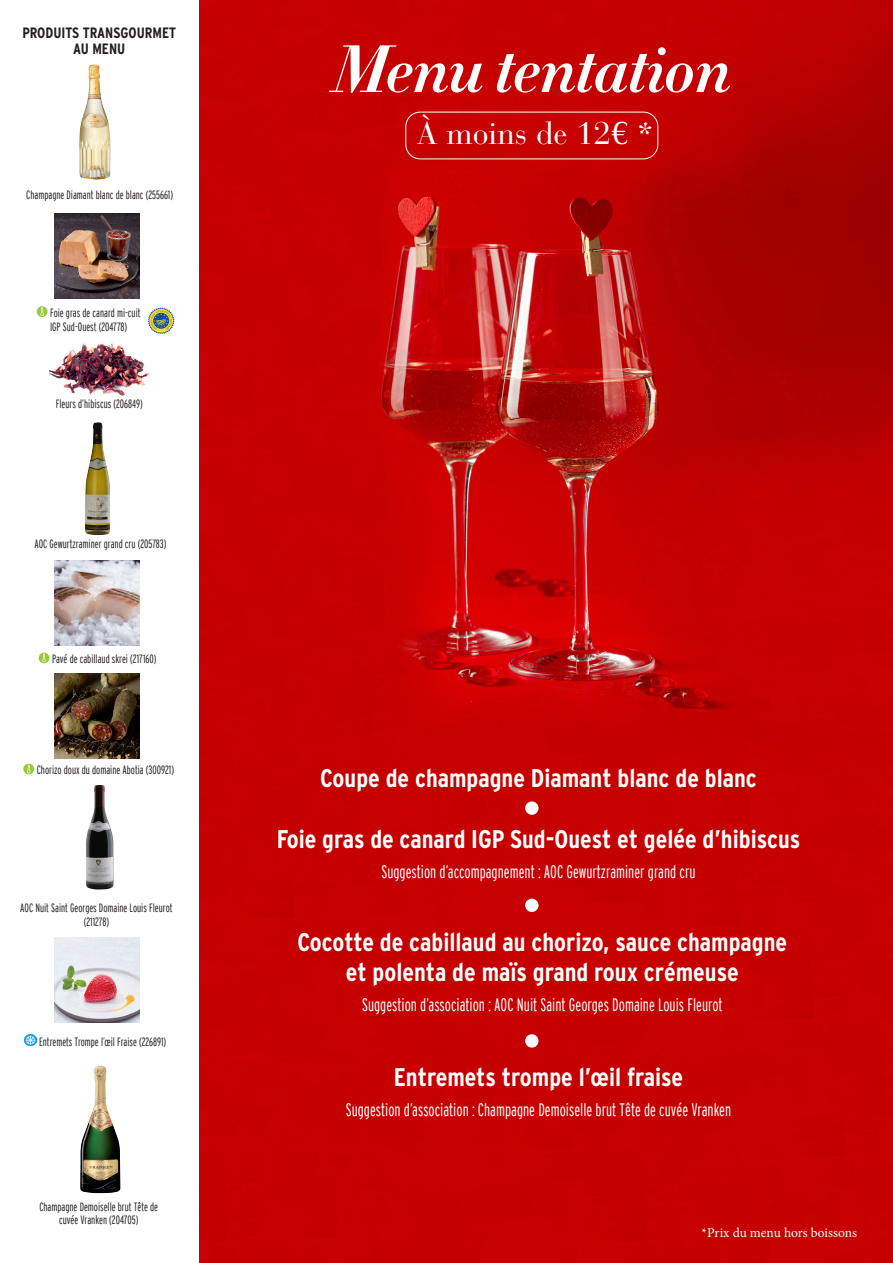
<style>
.page{position:relative;width:893px;height:1263px;background:#fff}
.page>*{position:absolute;margin:0;border:0;box-sizing:border-box;transform-origin:0 0}
.t1{font:65.7px "Didot HTF B11 Bold Ital";letter-spacing:-.02em;color:#fff}
.t2{font:31.5px "Bauer Bodoni Std";color:#fff}
._527514_Commentaires{font:700 condensed 25.5px/30.2px "Interstate";color:#fff;text-align:center}
._527514_Commentaires-2{font:300 extra-condensed 18px "Interstate";color:#fff}
._755012_Descriptif_2{font:700 condensed 15px "Interstate";color:#231f20}
.t3{font:13.5px "Minion Pro";letter-spacing:-.005em;color:#fff}
._755012_Descriptif_2-2{font:300 extra-condensed 12px/13.5px "Interstate";color:#231f20;text-align:center}
</style>
<div class="page">
<img style="left:200px;top:0;width:693px;height:1263px">
<img style="left:85px;top:422px;width:25px;height:113px">
<img style="left:79px;top:64px;width:32px;height:116px">
<img style="left:86px;top:785px;width:28px;height:105px">
<img style="left:80px;top:1066px;width:40px;height:127px">
<img style="left:50px;top:343px;width:99px;height:53px">
<img style="left:54px;top:213px;width:85px;height:85px">
<div style="left:37px;top:306px;width:11px;height:11px;background:#98c93e;border-radius:50%"></div>
<svg style="left:40px;top:307px;width:4px;height:9px"></svg>
<svg style="left:25px;top:1034px;width:11px;height:12px"></svg>
<img style="left:54px;top:673px;width:85px;height:85px">
<img style="left:54px;top:938px;width:85px;height:85px">
<img style="left:54px;top:560px;width:85px;height:86px">
<div style="left:39px;top:652px;width:10px;height:11px;background:#98c93e;border-radius:50%"></div>
<svg style="left:42px;top:653px;width:4px;height:9px"></svg>
<div style="left:23px;top:764px;width:11px;height:10px;background:#98c93e;border-radius:50%"></div>
<svg style="left:27px;top:765px;width:4px;height:8px"></svg>
<div style="left:525px;top:801px;width:13px;height:14px;background:#fff;border-radius:50%"></div>
<div style="left:525px;top:899px;width:13px;height:13px;background:#fff;border-radius:50%"></div>
<div style="left:525px;top:1034px;width:13px;height:13px;background:#fff;border-radius:50%"></div>
<div style="left:406px;top:112px;width:252px;height:47px;border:1px solid #fff;border-radius:14px"></div>
<svg style="left:148px;top:307px;width:27px;height:27px"></svg>
<p class="_755012_Descriptif_2" style="left:22px;top:24px;width:155px">PRODUITS TRANSGOURMET</p>
<p class="_755012_Descriptif_2" style="left:73px;top:40px;width:54px">AU MENU</p>
<p class="_755012_Descriptif_2-2" style="left:26px;top:188px;width:148px">Champagne Diamant blanc de blanc (255661)</p>
<p class="_755012_Descriptif_2-2" style="left:50px;top:306px;width:92px;text-align:left">Foie gras de canard mi-cuit<br>IGP Sud-Ouest (204778)</p>
<p class="_755012_Descriptif_2-2" style="left:56px;top:397px;width:89px">Fleurs d’hibiscus (206849)</p>
<p class="_755012_Descriptif_2-2" style="left:34px;top:537px;width:134px">AOC Gewurtzraminer grand cru (205783)</p>
<p class="_755012_Descriptif_2-2" style="left:52px;top:652px;width:106px">Pavé de cabillaud skrei (217160)</p>
<p class="_755012_Descriptif_2-2" style="left:37px;top:763px;width:139px">Chorizo doux du domaine Abotia (300921)</p>
<p class="_755012_Descriptif_2-2" style="left:20px;top:901px;width:154px">AOC Nuit Saint Georges Domaine Louis Fleurot (211278)</p>
<p class="_755012_Descriptif_2-2" style="left:39px;top:1035px;width:129px">Entremets Trompe l’œil Fraise (226891)</p>
<p class="_755012_Descriptif_2-2" style="left:39px;top:1199px;width:120px">Champagne Demoiselle brut Tête de cuvée Vranken (204705)</p>
<p class="t1" style="left:332px;top:28px;width:401px">Menu tentation</p>
<p class="t2" style="left:417px;top:115px;width:238px">À moins de 12€ *</p>
<p class="_527514_Commentaires" style="left:320px;top:763px;width:438px">Coupe de champagne Diamant blanc de blanc</p>
<p class="_527514_Commentaires" style="left:277px;top:823px;width:525px">Foie gras de canard IGP Sud-Ouest et gelée d’hibiscus</p>
<p class="_527514_Commentaires-2" style="left:381px;top:861px;width:316px">Suggestion d’accompagnement : AOC Gewurtzraminer grand cru</p>
<p class="_527514_Commentaires" style="left:297px;top:926px;width:491px">Cocotte de cabillaud au chorizo, sauce champagne et polenta de maïs grand roux crémeuse</p>
<p class="_527514_Commentaires-2" style="left:362px;top:994px;width:362px">Suggestion d’association : AOC Nuit Saint Georges Domaine Louis Fleurot</p>
<p class="_527514_Commentaires" style="left:394px;top:1061px;width:291px">Entremets trompe l’œil fraise</p>
<p class="_527514_Commentaires-2" style="left:346px;top:1099px;width:387px">Suggestion d’association : Champagne Demoiselle brut Tête de cuvée Vranken</p>
<p class="t3" style="left:702px;top:1223px;width:157px">*Prix du menu hors boissons</p>
</div>
